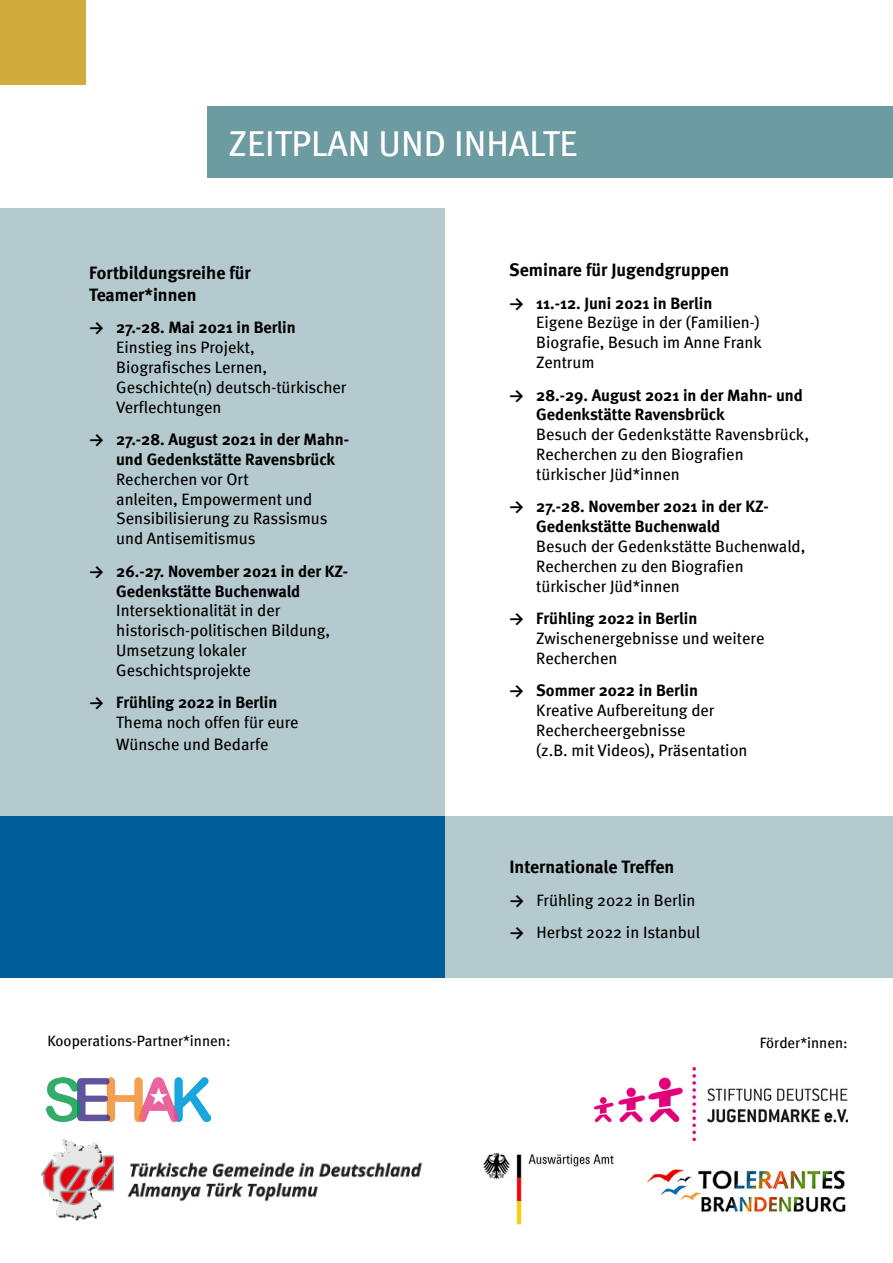
<style>
.page{position:relative;width:893px;height:1263px;background:#fff}
.page>*{position:absolute;margin:0;border:0;box-sizing:border-box;transform-origin:0 0}
.t1{font:36px "Meta Book CE";color:#fff}
.t2{font:700 18px/21.6px "Meta Book CE";color:#000}
.t3{font:16.5px/19.8px "Meta Book CE";color:#000}
.t4{font:700 16.5px/19.8px "Meta Book CE";color:#000}
.t5{font:15px "Meta Book CE";color:#000}
.s1{font-family:"Calibri";font-weight:700}
.s2{font-weight:700}
.s3{font-family:"Calibri"}
</style>
<div class="page">
<div style="left:0;top:0;width:85px;height:85px;background:#d0ac3f"></div>
<div style="left:445px;top:816px;width:448px;height:161px;background:#b4cacf"></div>
<img style="left:47px;top:1078px;width:163px;height:44px">
<div style="left:0;top:816px;width:445px;height:161px;background:#005d99"></div>
<img style="left:41px;top:1139px;width:381px;height:82px">
<img style="left:595px;top:1068px;width:252px;height:73px">
<img style="left:483px;top:1137px;width:163px;height:89px">
<img style="left:645px;top:1166px;width:201px;height:47px">
<div style="left:0;top:208px;width:445px;height:608px;background:#b4cacf"></div>
<div style="left:207px;top:106px;width:686px;height:72px;background:#6c9ba2"></div>
<h1 class="t1" style="left:229px;top:122px;width:350px">ZEITPLAN UND INHALTE</h1>
<p class="t2" style="left:89px;top:262px;width:163px">Fortbildungsreihe für<br>Teamer*innen</p>
<p class="t3" style="left:116px;top:318px;width:232px;text-indent:-27px"><span class="s1">→</span> <span class="s2">27.-28. Mai 2021 in Berlin<br></span>Einstieg ins Projekt,<br>Biografisches Lernen,<br>Geschichte(n) deutsch-türkischer<br>Verflechtungen</p>
<p class="t4" style="left:116px;top:430px;width:234px;text-indent:-27px"><span class="s3">→</span> 27.-28. August 2021 in der Mahn&shy;und Gedenkstätte Ravensbrück</p>
<p class="t3" style="left:116px;top:469px;width:213px">Recherchen vor Ort<br>anleiten, Empowerment und<br>Sensibilisierung zu Rassismus und Antisemitismus</p>
<p class="t4" style="left:116px;top:561px;width:233px;text-indent:-27px"><span class="s3">→</span> 26.-27. November 2021 in der KZ-<br>Gedenkstätte Buchenwald</p>
<p class="t3" style="left:116px;top:600px;width:215px">Intersektionalität in der historisch-politischen Bildung,<br>Umsetzung lokaler<br>Geschichtsprojekte</p>
<p class="t3" style="left:116px;top:692px;width:184px;text-indent:-27px"><span class="s1">→</span> <span class="s2">Frühling 2022 in Berlin<br></span>Thema noch offen für eure</p>
<p class="t3" style="left:116px;top:734px;width:154px">Wünsche und Bedarfe</p>
<p class="t2" style="left:509px;top:259px;width:222px">Seminare für Jugendgruppen</p>
<p class="t3" style="left:536px;top:293px;width:227px;text-indent:-27px"><span class="s1">→</span> <span class="s2">11.-12. Juni 2021 in Berlin<br></span>Eigene Bezüge in der (Familien-)<br>Biografie, Besuch im Anne Frank<br>Zentrum</p>
<p class="t4" style="left:536px;top:385px;width:268px;text-indent:-27px"><span class="s3">→</span> 28.-29. August 2021 in der Mahn- und<br>Gedenkstätte Ravensbrück</p>
<p class="t3" style="left:536px;top:424px;width:274px">Besuch der Gedenkstätte Ravensbrück,<br>Recherchen zu den Biografien türkischer Jüd*innen</p>
<p class="t4" style="left:536px;top:497px;width:234px;text-indent:-27px"><span class="s3">→</span> 27.-28. November 2021 in der KZ-<br>Gedenkstätte Buchenwald</p>
<p class="t3" style="left:536px;top:536px;width:271px">Besuch der Gedenkstätte Buchenwald,<br>Recherchen zu den Biografien türkischer Jüd*innen</p>
<p class="t3" style="left:536px;top:608px;width:230px;text-indent:-27px"><span class="s1">→</span> <span class="s2">Frühling 2022 in Berlin<br></span>Zwischenergebnisse und weitere<br>Recherchen</p>
<p class="t3" style="left:536px;top:680px;width:213px;text-indent:-27px"><span class="s1">→</span> <span class="s2">Sommer 2022 in Berlin<br></span>Kreative Aufbereitung der<br>Rechercheergebnisse<br>(z.B. mit Videos), Präsentation</p>
<p class="t2" style="left:509px;top:856px;width:166px">Internationale Treffen</p>
<p class="t3" style="left:509px;top:890px;width:187px"><span class="s1">→</span> Frühling 2022 in Berlin</p>
<p class="t3" style="left:509px;top:922px;width:192px"><span class="s1">→</span> Herbst 2022 in Istanbul</p>
<p class="t5" style="left:47px;top:1032px;width:185px">Kooperations-Partner*innen:</p>
<p class="t5" style="left:760px;top:1034px;width:89px">Förder*innen:</p>
</div>
